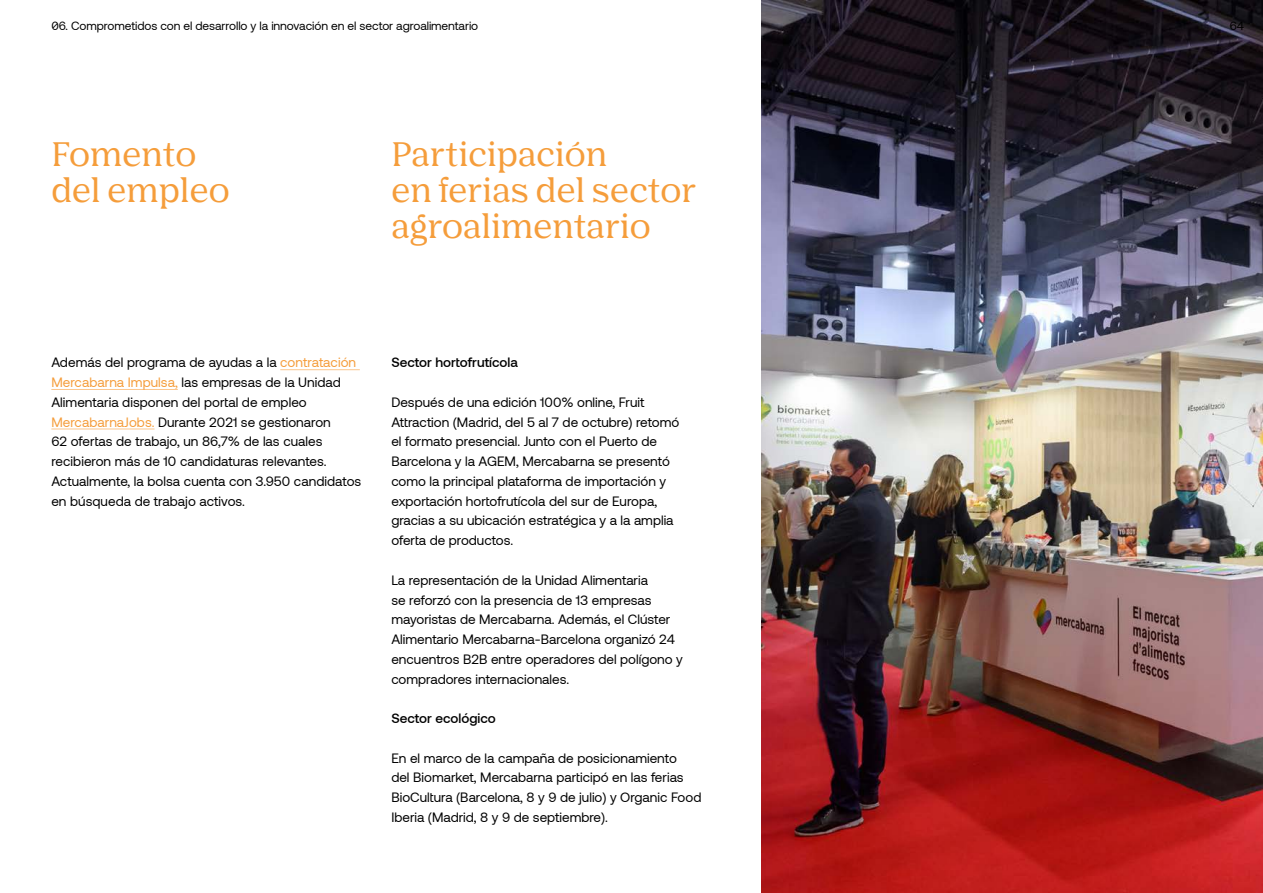
<style>
.page{position:relative;width:1263px;height:893px;background:#fff}
.page>*{position:absolute;margin:0;border:0;box-sizing:border-box;transform-origin:0 0}
.t1{font:600 33px/36px "Nib Pro";color:#f59d3b}
.t2{font:13.5px/19.8px "Aeonik";color:#000}
.t3{font:500 13.5px "Aeonik";color:#000}
.t4{font:12px "Aeonik";letter-spacing:-.005em;color:#000}
.s1{color:#f59d3b}
</style>
<div class="page">
<hr style="left:280px;top:369px;width:80px;height:1px;background:#fbc68d">
<hr style="left:51px;top:389px;width:127px;height:1px;background:#fbc68d">
<hr style="left:51px;top:429px;width:104px;height:1px;background:#fbc68d">
<img style="left:762px;top:0;width:501px;height:893px">
<p class="t4" style="left:51px;top:19px;width:428px">06. Comprometidos con el desarrollo y la innovación en el sector agroalimentario</p>
<p class="t4" style="left:1230px;top:19px;width:16px">64</p>
<h1 class="t1" style="left:51px;top:137px;width:180px">Fomento del empleo</h1>
<h1 class="t1" style="left:391px;top:137px;width:306px">Participación<br>en ferias del sector agroalimentario</h1>
<p class="t2" style="left:51px;top:353px;width:311px">Además del programa de ayudas a la <span class="s1">contratación Mercabarna Impulsa,</span> las empresas de la Unidad Alimentaria disponen del portal de empleo <span class="s1">MercabarnaJobs.</span> Durante 2021 se gestionaron<br>62 ofertas de trabajo, un 86,7% de las cuales recibieron más de 10 candidaturas relevantes.<br>Actualmente, la bolsa cuenta con 3.950 candidatos en búsqueda de trabajo activos.</p>
<p class="t3" style="left:391px;top:355px;width:128px">Sector hortofrutícola</p>
<p class="t2" style="left:391px;top:392px;width:289px">Después de una edición 100% online, Fruit Attraction (Madrid, del 5 al 7 de octubre) retomó el formato presencial. Junto con el Puerto de Barcelona y la AGEM, Mercabarna se presentó como la principal plataforma de importación y exportación hortofrutícola del sur de Europa, gracias a su ubicación estratégica y a la amplia oferta de productos.</p>
<p class="t2" style="left:391px;top:570px;width:293px">La representación de la Unidad Alimentaria<br>se reforzó con la presencia de 13 empresas mayoristas de Mercabarna. Además, el Clúster Alimentario Mercabarna-Barcelona organizó 24 encuentros B2B entre operadores del polígono y compradores internacionales.</p>
<p class="t3" style="left:391px;top:711px;width:106px">Sector ecológico</p>
<p class="t2" style="left:391px;top:748px;width:311px">En el marco de la campaña de posicionamiento<br>del Biomarket, Mercabarna participó en las ferias BioCultura (Barcelona, 8 y 9 de julio) y Organic Food Iberia (Madrid, 8 y 9 de septiembre).</p>
</div>
